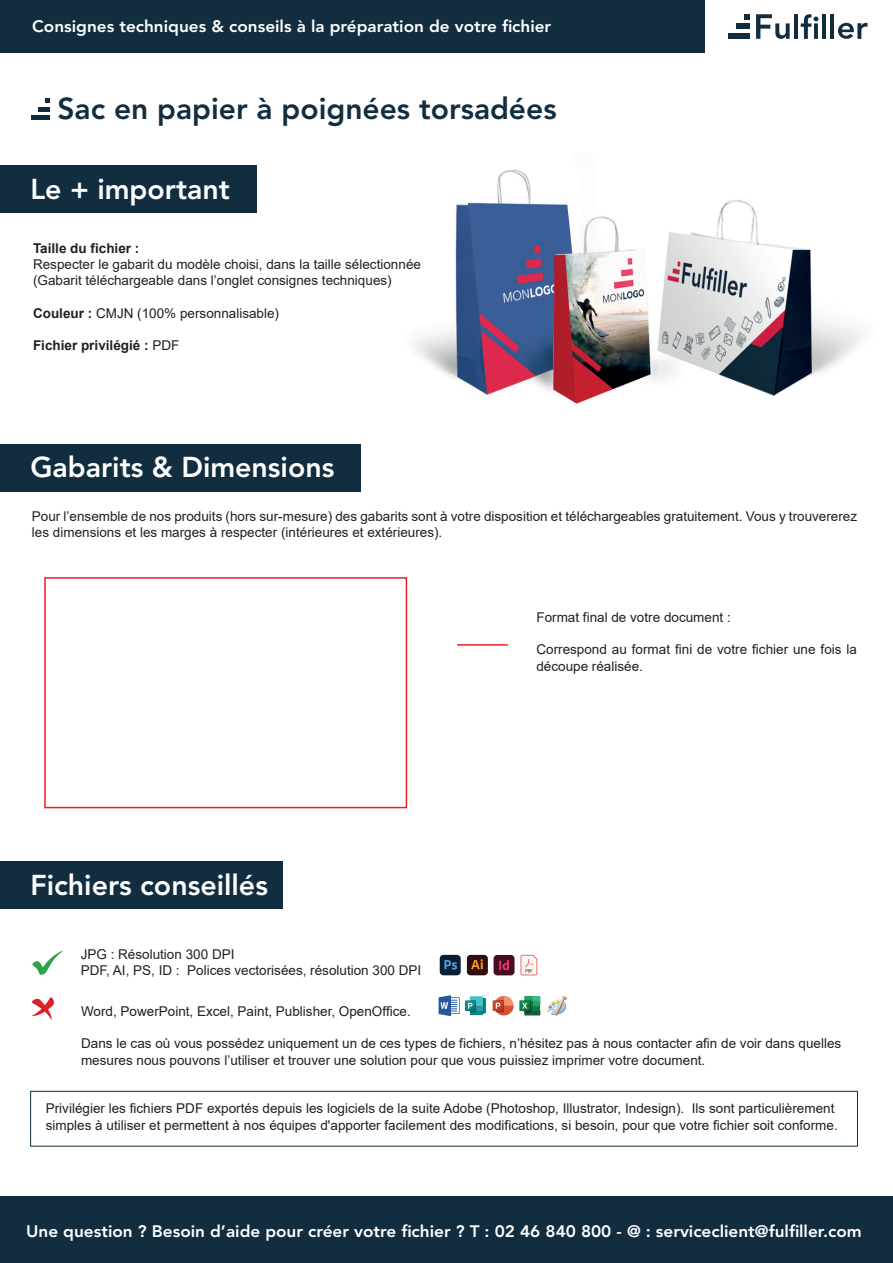
<style>
.page{position:relative;width:893px;height:1263px;background:#fff}
.page>*{position:absolute;margin:0;border:0;box-sizing:border-box;transform-origin:0 0}
.t1{font:800 30px "Avenir LT Std";color:#112d3f}
.t2{font:800 28.5px "Avenir LT Std";color:#fff}
.t3{font:800 16.5px "Avenir LT Std";color:#fff;scale:1.04 1}
.t4{font:13.5px/16.2px "Arial";color:#231f20}
.t5{font:700 13.5px "Arial";color:#231f20}
.s1{font-weight:700}
.s2{font-weight:400}
</style>
<div class="page">
<img style="left:412px;top:170px;width:450px;height:234px">
<div style="left:0;top:1196px;width:893px;height:67px;background:#112d3f"></div>
<svg style="left:32px;top:950px;width:32px;height:25px"></svg>
<div style="left:0;top:861px;width:282px;height:48px;background:#112d3f"></div>
<div style="left:440px;top:955px;width:21px;height:20px;background:#081e35;border-radius:4px"></div>
<svg style="left:444px;top:960px;width:13px;height:9px"></svg>
<div style="left:467px;top:955px;width:21px;height:20px;background:#2f0e10;border-radius:4px"></div>
<svg style="left:471px;top:959px;width:12px;height:10px"></svg>
<div style="left:494px;top:955px;width:20px;height:20px;background:#440d21;border-radius:4px"></div>
<svg style="left:499px;top:960px;width:10px;height:10px"></svg>
<svg style="left:521px;top:955px;width:16px;height:20px"></svg>
<svg style="left:32px;top:997px;width:22px;height:23px"></svg>
<img style="left:547px;top:996px;width:20px;height:20px">
<svg style="left:493px;top:996px;width:47px;height:19px"></svg>
<div style="left:479px;top:998px;width:7px;height:15px;background:#0d8487"></div>
<svg style="left:439px;top:995px;width:45px;height:21px"></svg>
<div style="left:30px;top:1091px;width:828px;height:55px;border:1px solid #112d3f"></div>
<div style="left:0;top:444px;width:360px;height:48px;background:#112d3f"></div>
<div style="left:44px;top:577px;width:363px;height:231px;background:#fff;border:2px solid #ee1d23"></div>
<hr style="left:457px;top:644px;width:51px;height:2px;background:#ee1d23">
<div style="left:0;top:165px;width:257px;height:48px;background:#112d3f"></div>
<svg style="left:756px;top:14px;width:34px;height:25px"></svg>
<hr style="left:794px;top:14px;width:4px;height:25px;background:#112d3f">
<svg style="left:801px;top:14px;width:17px;height:25px"></svg>
<hr style="left:822px;top:14px;width:4px;height:25px;background:#112d3f">
<hr style="left:830px;top:14px;width:4px;height:25px;background:#112d3f">
<svg style="left:838px;top:23px;width:29px;height:16px"></svg>
<div style="left:728px;top:33px;width:22px;height:6px;background:#112d3f"></div>
<div style="left:736px;top:24px;width:14px;height:5px;background:#112d3f"></div>
<svg style="left:745px;top:14px;width:5px;height:6px"></svg>
<div style="left:0;top:0;width:704px;height:53px;background:#112d3f"></div>
<div style="left:31px;top:115px;width:19px;height:5px;background:#112d3f"></div>
<div style="left:38px;top:107px;width:12px;height:5px;background:#112d3f"></div>
<svg style="left:45px;top:99px;width:4px;height:4px"></svg>
<p class="t3" style="left:32px;top:16px;width:501px">Consignes techniques &amp; conseils à la préparation de votre fichier</p>
<h1 class="t1" style="left:57px;top:91px;width:501px">Sac en papier à poignées torsadées</h1>
<h2 class="t2" style="left:30px;top:172px;width:201px">Le + important</h2>
<p class="t5" style="left:33px;top:238px;width:108px">Taille du fichier :</p>
<p class="t4" style="left:33px;top:256px;width:389px">Respecter le gabarit du modèle choisi, dans la taille sélectionnée (Gabarit téléchargeable dans l’onglet consignes techniques)</p>
<p class="t4" style="left:33px;top:305px;width:248px"><span class="s1">Couleur :</span> CMJN (100% personnalisable)</p>
<p class="t5" style="left:33px;top:336px;width:148px">Fichier privilégié : <span class="s2">PDF</span></p>
<h2 class="t2" style="left:30px;top:451px;width:305px">Gabarits &amp; Dimensions</h2>
<p class="t4" style="left:32px;top:508px;width:827px">Pour l’ensemble de nos produits (hors sur-mesure) des gabarits sont à votre disposition et téléchargeables gratuitement. Vous y trouvererez les dimensions et les marges à respecter (intérieures et extérieures).</p>
<h2 class="t2" style="left:30px;top:868px;width:239px">Fichiers conseillés</h2>
<p class="t4" style="left:536px;top:609px;width:196px">Format final de votre document :</p>
<p class="t4" style="left:536px;top:641px;width:322px">Correspond au format fini de votre fichier une fois la découpe réalisée.</p>
<p class="t4" style="left:81px;top:946px;width:342px">JPG : Résolution 300 DPI<br>PDF, AI, PS, ID : Polices vectorisées, résolution 300 DPI</p>
<p class="t4" style="left:81px;top:1003px;width:331px">Word, PowerPoint, Excel, Paint, Publisher, OpenOffice.</p>
<p class="t4" style="left:81px;top:1035px;width:762px">Dans le cas où vous possédez uniquement un de ces types de fichiers, n’hésitez pas à nous contacter afin de voir dans quelles mesures nous pouvons l’utiliser et trouver une solution pour que vous puissiez imprimer votre document.</p>
<p class="t4" style="left:46px;top:1100px;width:793px">Privilégier les fichiers PDF exportés depuis les logiciels de la suite Adobe (Photoshop, Illustrator, Indesign). Ils sont particulièrement simples à utiliser et permettent à nos équipes d'apporter facilement des modifications, si besoin, pour que votre fichier soit conforme.</p>
<p class="t3" style="left:26px;top:1221px;width:805px">Une question ? Besoin d’aide pour créer votre fichier ? T : 02 46 840 800 - @ : serviceclient@fulfiller.com</p>
</div>
